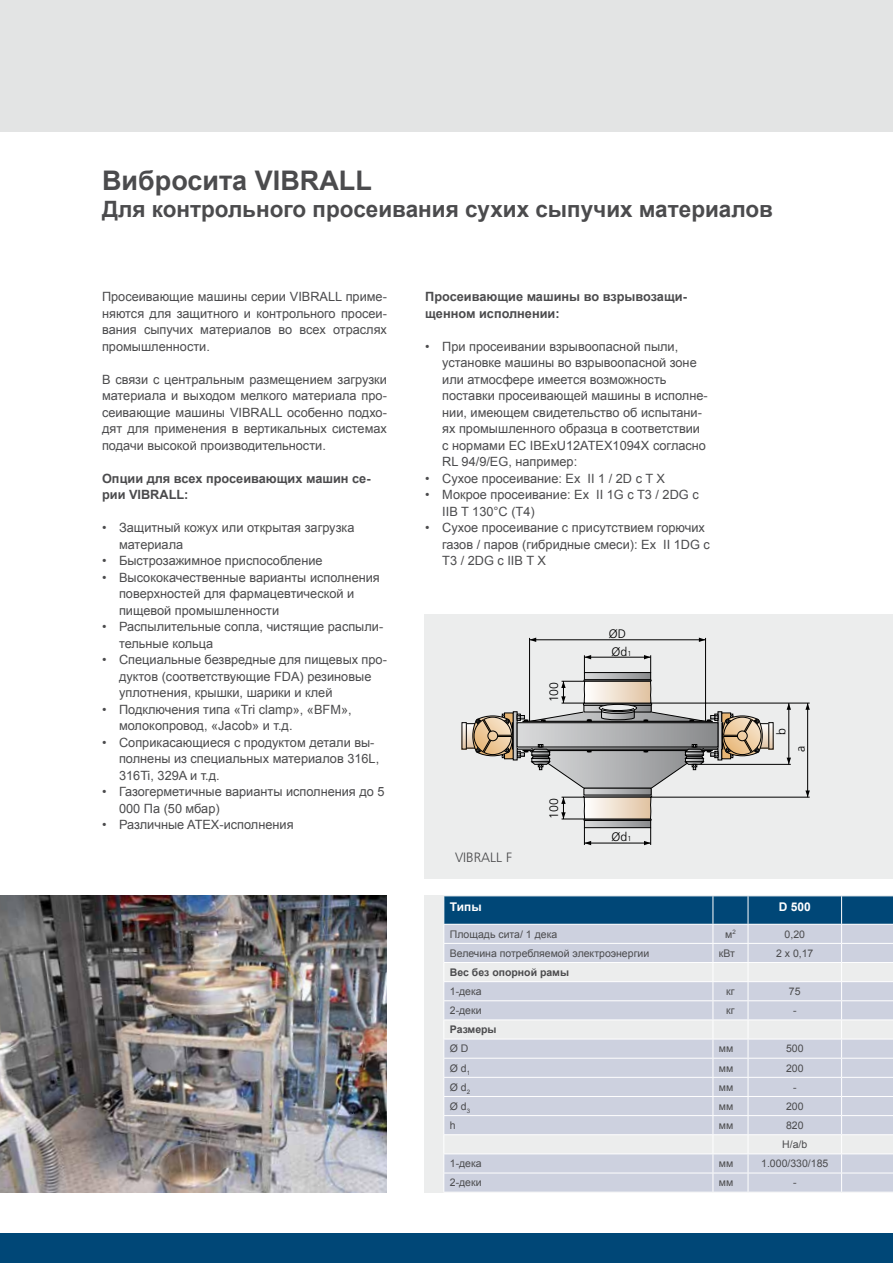
<style>
.page{position:relative;width:893px;height:1263px;background:#fff}
.page>*{position:absolute;margin:0;border:0;box-sizing:border-box;transform-origin:0 0}
.t1{font:700 27px "Arial";color:#4b4b4d}
.t2{font:700 22.5px "Arial";color:#4b4b4d}
.t3{font:300 13.5px "Frutiger";color:#4b4b4d}
.t4{font:12.75px/16.5px "Arial";color:#4b4b4d}
.t5{font:700 12.75px/16.5px "Arial";color:#4b4b4d}
.t6{font:300 12.3px "Frutiger";color:#000}
.t7{font:700 12px "Arial";color:#fff}
.t8{font:10.5px/19.2px "Arial";color:#4b4b4d;text-align:center}
.t9{font:700 10.5px "Arial";color:#4b4b4d}
.s1{font-size:7.2px}
</style>
<div class="page">
<div style="left:424px;top:615px;width:469px;height:264px;background:#eceded"></div>
<div style="left:424px;top:895px;width:469px;height:297px;background:#eceded"></div>
<div style="left:0;top:0;width:893px;height:132px;background:#e3e4e4"></div>
<div style="left:0;top:1233px;width:893px;height:30px;background:#004777"></div>
<hr style="left:443px;top:895px;width:270px;height:1px;background:#fff">
<hr style="left:713px;top:895px;width:35px;height:1px;background:#fff">
<hr style="left:748px;top:895px;width:94px;height:1px;background:#fff">
<hr style="left:842px;top:895px;width:51px;height:1px;background:#fff">
<svg style="left:443px;top:896px;width:450px;height:296px"></svg>
<img style="left:0;top:895px;width:387px;height:297px">
<svg style="left:468px;top:725px;width:4px;height:21px"></svg>
<svg style="left:586px;top:674px;width:63px;height:4px"></svg>
<div style="left:584px;top:672px;width:67px;height:8px;border:1px solid #000"></div>
<div style="left:583px;top:679px;width:69px;height:3px;border:1px solid #000"></div>
<svg style="left:586px;top:822px;width:63px;height:4px"></svg>
<div style="left:584px;top:820px;width:67px;height:8px;border:1px solid #000"></div>
<div style="left:583px;top:818px;width:69px;height:3px;border:1px solid #000"></div>
<div style="left:583px;top:795px;width:69px;height:2px;border:1px solid #000"></div>
<svg style="left:585px;top:790px;width:65px;height:3px"></svg>
<svg style="left:463px;top:724px;width:2px;height:23px"></svg>
<div style="left:461px;top:722px;width:6px;height:27px;border:1px solid #000"></div>
<svg style="left:763px;top:725px;width:4px;height:21px"></svg>
<svg style="left:770px;top:724px;width:2px;height:23px"></svg>
<hr style="left:705px;top:638px;width:1px;height:83px;background:#000">
<hr style="left:529px;top:638px;width:1px;height:83px;background:#000">
<hr style="left:651px;top:797px;width:159px;height:1px;background:#000">
<hr style="left:651px;top:703px;width:159px;height:1px;background:#000">
<hr style="left:700px;top:764px;width:91px;height:1px;background:#000">
<hr style="left:529px;top:639px;width:177px;height:1px;background:#000">
<hr style="left:584px;top:657px;width:67px;height:1px;background:#000">
<hr style="left:584px;top:843px;width:67px;height:1px;background:#000">
<hr style="left:788px;top:703px;width:1px;height:61px;background:#000">
<hr style="left:807px;top:703px;width:1px;height:94px;background:#000">
<svg style="left:644px;top:828px;width:7px;height:17px"></svg>
<svg style="left:644px;top:655px;width:7px;height:17px"></svg>
<svg style="left:699px;top:638px;width:7px;height:4px"></svg>
<svg style="left:787px;top:703px;width:4px;height:7px"></svg>
<svg style="left:805px;top:703px;width:5px;height:7px"></svg>
<svg style="left:561px;top:796px;width:91px;height:24px"></svg>
<svg style="left:584px;top:828px;width:7px;height:17px"></svg>
<svg style="left:584px;top:655px;width:7px;height:17px"></svg>
<svg style="left:529px;top:638px;width:7px;height:4px"></svg>
<svg style="left:472px;top:680px;width:291px;height:109px"></svg>
<svg style="left:787px;top:758px;width:4px;height:6px"></svg>
<svg style="left:805px;top:790px;width:5px;height:7px"></svg>
<h1 class="t1" style="left:102px;top:162px;width:271px">Вибросита VIBRALL</h1>
<h2 class="t2" style="left:102px;top:194px;width:672px">Для контрольного просеивания сухих сыпучих материалов</h2>
<p class="t4" style="left:102px;top:289px;width:286px;text-align:justify">Просеивающие машины серии VIBRALL приме&shy;няются для защитного и контрольного просеи&shy;вания сыпучих материалов во всех отраслях промышленности.</p>
<p class="t4" style="left:102px;top:371px;width:286px;text-align:justify">В связи с центральным размещением загрузки материала и выходом мелкого материала про&shy;сеивающие машины VIBRALL особенно подхо&shy;дят для применения в вертикальных системах подачи высокой производительности.</p>
<p class="t5" style="left:102px;top:471px;width:270px">Опции для всех просеивающих машин се&shy;рии VIBRALL:</p>
<p class="t4" style="left:119px;top:520px;width:237px;text-indent:-17px">• Защитный кожух или открытая загрузка материала</p>
<p class="t4" style="left:102px;top:553px;width:222px">• Быстрозажимное приспособление</p>
<p class="t4" style="left:119px;top:569px;width:262px;text-indent:-17px">• Высококачественные варианты исполнения поверхностей для фармацевтической и пищевой промышленности</p>
<p class="t4" style="left:119px;top:619px;width:266px;text-indent:-17px">• Распылительные сопла, чистящие распыли&shy;тельные кольца</p>
<p class="t4" style="left:119px;top:652px;width:269px;text-indent:-17px">• Специальные безвредные для пищевых про&shy;дуктов (соответствующие FDA) резиновые уплотнения, крышки, шарики и клей</p>
<p class="t4" style="left:119px;top:701px;width:234px;text-indent:-17px">• Подключения типа «Tri clamp», «BFM», молокопровод, «Jacob» и т.д.</p>
<p class="t4" style="left:119px;top:734px;width:262px;text-indent:-17px">• Соприкасающиеся с продуктом детали вы&shy;полнены из специальных материалов 316L,<br>316Ti, 329A и т.д.</p>
<p class="t4" style="left:119px;top:784px;width:267px;text-indent:-17px">• Газогерметичные варианты исполнения до 5<br>000 Па (50 мбар)</p>
<p class="t4" style="left:102px;top:817px;width:193px">• Различные ATEX-исполнения</p>
<p class="t5" style="left:425px;top:289px;width:263px">Просеивающие машины во взрывозащи&shy;щенном исполнении:</p>
<p class="t4" style="left:442px;top:338px;width:267px;text-indent:-17px">• При просеивании взрывоопасной пыли, установке машины во взрывоопасной зоне или атмосфере имеется возможность поставки просеивающей машины в исполне&shy;нии, имеющем свидетельство об испытани&shy;ях промышленного образца в соответствии с нормами ЕС IBExU12ATEX1094X согласно RL 94/9/EG, например:</p>
<p class="t4" style="left:425px;top:470px;width:241px">• Сухое просеивание: Ex II 1 / 2D c T X</p>
<p class="t4" style="left:442px;top:487px;width:258px;text-indent:-17px">• Мокрое просеивание: Ex II 1G c T3 / 2DG c<br>IIB T 130°C (T4)</p>
<p class="t4" style="left:442px;top:520px;width:269px;text-indent:-17px">• Сухое просеивание с присутствием горючих газов / паров (гибридные смеси): Ex II 1DG c<br>T3 / 2DG c IIB T X</p>
<p class="t6" style="left:609px;top:627px;width:19px">ØD</p>
<p class="t6" style="left:547px;top:702px;width:22px;rotate:-90deg">100</p>
<p class="t3" style="left:455px;top:850px;width:58px">VIBRALL F</p>
<p class="t6" style="left:547px;top:819px;width:22px;rotate:-90deg">100</p>
<p class="t6" style="left:612px;top:644px;width:21px">Ød<span class="s1">1</span></p>
<p class="t6" style="left:612px;top:830px;width:21px">Ød<span class="s1">1</span></p>
<p class="t6" style="left:774px;top:735px;width:8px;rotate:-90deg">b</p>
<p class="t6" style="left:794px;top:752px;width:8px;rotate:-90deg">a</p>
<p class="t7" style="left:450px;top:899px;width:33px">Типы</p>
<p class="t7" style="left:779px;top:899px;width:34px">D 500</p>
<p class="t8" style="left:450px;top:924px;width:109px">Площадь сита/ 1 дека</p>
<p class="t8" style="left:725px;top:924px;width:12px">м<sup>2</sup></p>
<p class="t8" style="left:785px;top:924px;width:22px">0,20</p>
<p class="t8" style="left:450px;top:943px;width:201px">Велечина потребляемой электроэнергии</p>
<p class="t8" style="left:719px;top:943px;width:18px">кВт</p>
<p class="t8" style="left:776px;top:943px;width:39px">2 x 0,17</p>
<p class="t9" style="left:450px;top:965px;width:121px">Вес без опорной рамы</p>
<p class="t8" style="left:450px;top:982px;width:33px">1-дека</p>
<p class="t8" style="left:726px;top:982px;width:10px">кг</p>
<p class="t8" style="left:789px;top:982px;width:13px">75</p>
<p class="t8" style="left:450px;top:1001px;width:33px">2-деки</p>
<p class="t8" style="left:726px;top:1001px;width:10px">кг</p>
<p class="t8" style="left:793px;top:1001px;width:5px">-</p>
<p class="t9" style="left:450px;top:1023px;width:48px">Размеры</p>
<p class="t8" style="left:450px;top:1039px;width:20px">Ø D</p>
<p class="t8" style="left:719px;top:1039px;width:16px">мм</p>
<p class="t8" style="left:786px;top:1039px;width:19px">500</p>
<p class="t8" style="left:450px;top:1058px;width:22px">Ø d<sub>1</sub></p>
<p class="t8" style="left:719px;top:1058px;width:16px">мм</p>
<p class="t8" style="left:786px;top:1058px;width:19px">200</p>
<p class="t8" style="left:450px;top:1077px;width:22px">Ø d<sub>2</sub></p>
<p class="t8" style="left:719px;top:1077px;width:16px">мм</p>
<p class="t8" style="left:793px;top:1077px;width:5px">-</p>
<p class="t8" style="left:450px;top:1097px;width:22px">Ø d<sub>3</sub></p>
<p class="t8" style="left:719px;top:1097px;width:16px">мм</p>
<p class="t8" style="left:786px;top:1097px;width:19px">200</p>
<p class="t8" style="left:450px;top:1116px;width:7px">h</p>
<p class="t8" style="left:719px;top:1116px;width:16px">мм</p>
<p class="t8" style="left:782px;top:1116px;width:27px">820<br>H/a/b</p>
<p class="t8" style="left:450px;top:1154px;width:33px">1-дека</p>
<p class="t8" style="left:719px;top:1154px;width:16px">мм</p>
<p class="t8" style="left:761px;top:1154px;width:69px">1.000/330/185</p>
<p class="t8" style="left:450px;top:1173px;width:33px">2-деки</p>
<p class="t8" style="left:719px;top:1173px;width:16px">мм</p>
<p class="t8" style="left:793px;top:1173px;width:5px">-</p>
</div>
